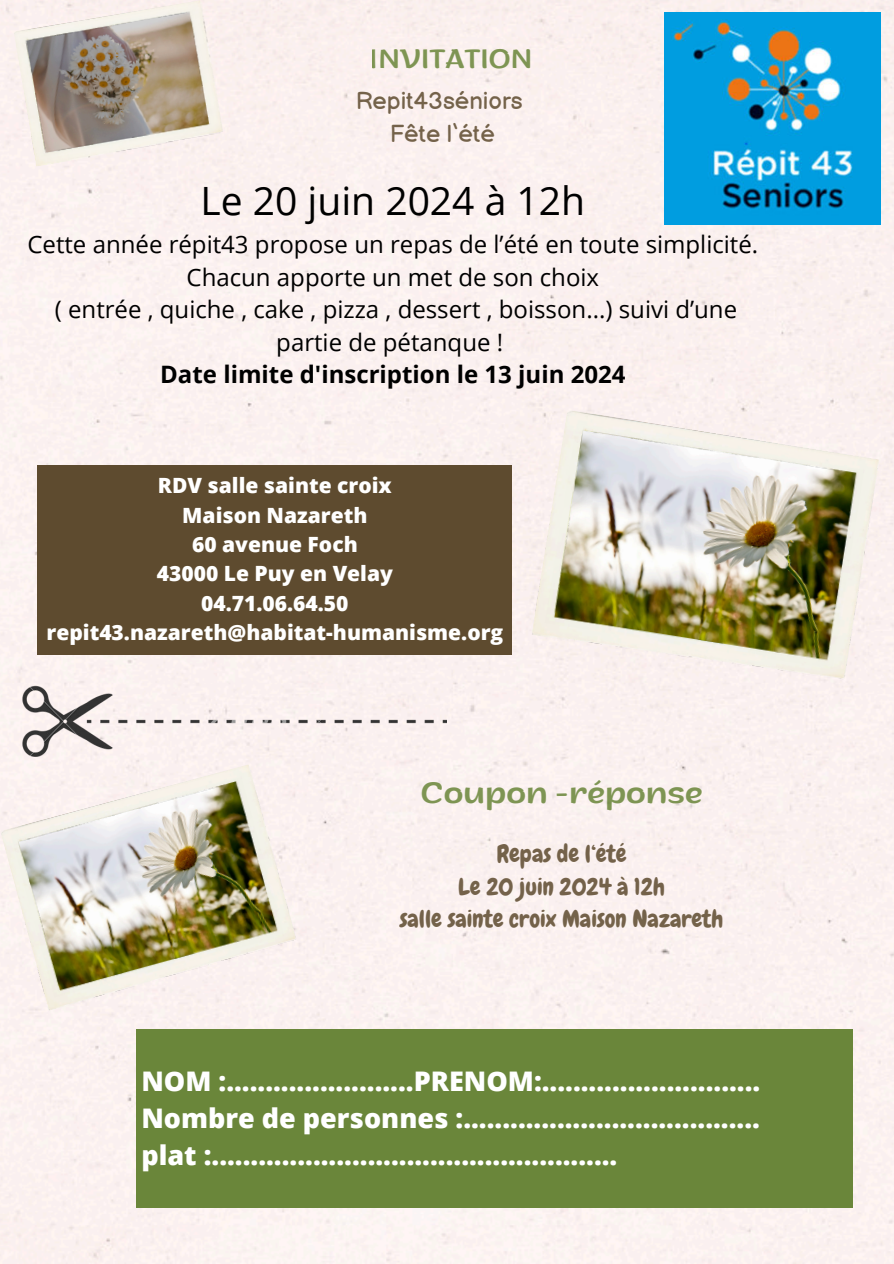
<style>
.page{position:relative;width:894px;height:1264px;background:#fff}
.page>*{position:absolute;margin:0;border:0;box-sizing:border-box;transform-origin:0 0}
.t1{font:39px "Open Sans";color:#000}
.t2{font:30px "ZT Arturo";color:#6a863a}
.t3{font:800 27px/37.2px "Open Sans";color:#fff;text-align:justify}
.t4{font:27px "ZT Arturo";color:#6a863a}
.t5{font:24px/32.7px "Open Sans";color:#000;text-align:center}
.t6{font:24px/32.7px "Chewy";color:#5e4b2f;text-align:center}
.t7{font:700 24px "Open Sans";color:#000}
.t8{font:24px/32.7px "Balsamiq Sans";color:#5e4b2f;text-align:center}
.t9{font:800 21px/29.2px "Open Sans";color:#fff;text-align:center}
</style>
<div class="page">
<div style="left:0;top:0;width:893px;height:1263px;background:#faf0f0"></div>
<img style="left:13px;top:0;width:211px;height:167px">
<img style="left:531px;top:409px;width:348px;height:276px">
<div style="left:37px;top:465px;width:475px;height:189px;background:#5e4b2f"></div>
<img style="left:664px;top:12px;width:216px;height:212px">
<img style="left:22px;top:685px;width:424px;height:73px">
<img style="left:0;top:764px;width:298px;height:246px">
<div style="left:137px;top:1029px;width:715px;height:178px;background:#6a863a"></div>
<p class="t4" style="left:370px;top:40px;width:164px">INVITATION</p>
<p class="t8" style="left:355px;top:84px;width:169px">Repit43séniors<br>Fête l‘été</p>
<h1 class="t1" style="left:200px;top:174px;width:386px">Le 20 juin 2024 à 12h</h1>
<p class="t5" style="left:27px;top:227px;width:732px">Cette année répit43 propose un repas de l’été en toute simplicité.<br>Chacun apporte un met de son choix<br>( entrée , quiche , cake , pizza , dessert , boisson...) suivi d’une partie de pétanque !</p>
<p class="t7" style="left:160px;top:358px;width:466px">Date limite d'inscription le 13 juin 2024</p>
<p class="t9" style="left:46px;top:470px;width:458px">RDV salle sainte croix<br>Maison Nazareth<br>60 avenue Foch<br>43000 Le Puy en Velay<br>04.71.06.64.50 repit43.nazareth@habitat-humanisme.org</p>
<p class="t2" style="left:420px;top:772px;width:283px">Coupon -réponse</p>
<p class="t6" style="left:399px;top:837px;width:325px">Repas de l‘été<br>Le 20 juin 2024 à 12h<br>salle sainte croix Maison Nazareth</p>
<p class="t3" style="left:141px;top:1061px;width:620px">NOM :........................PRENOM:............................<br>Nombre de personnes :...................................... plat :....................................................</p>
</div>
